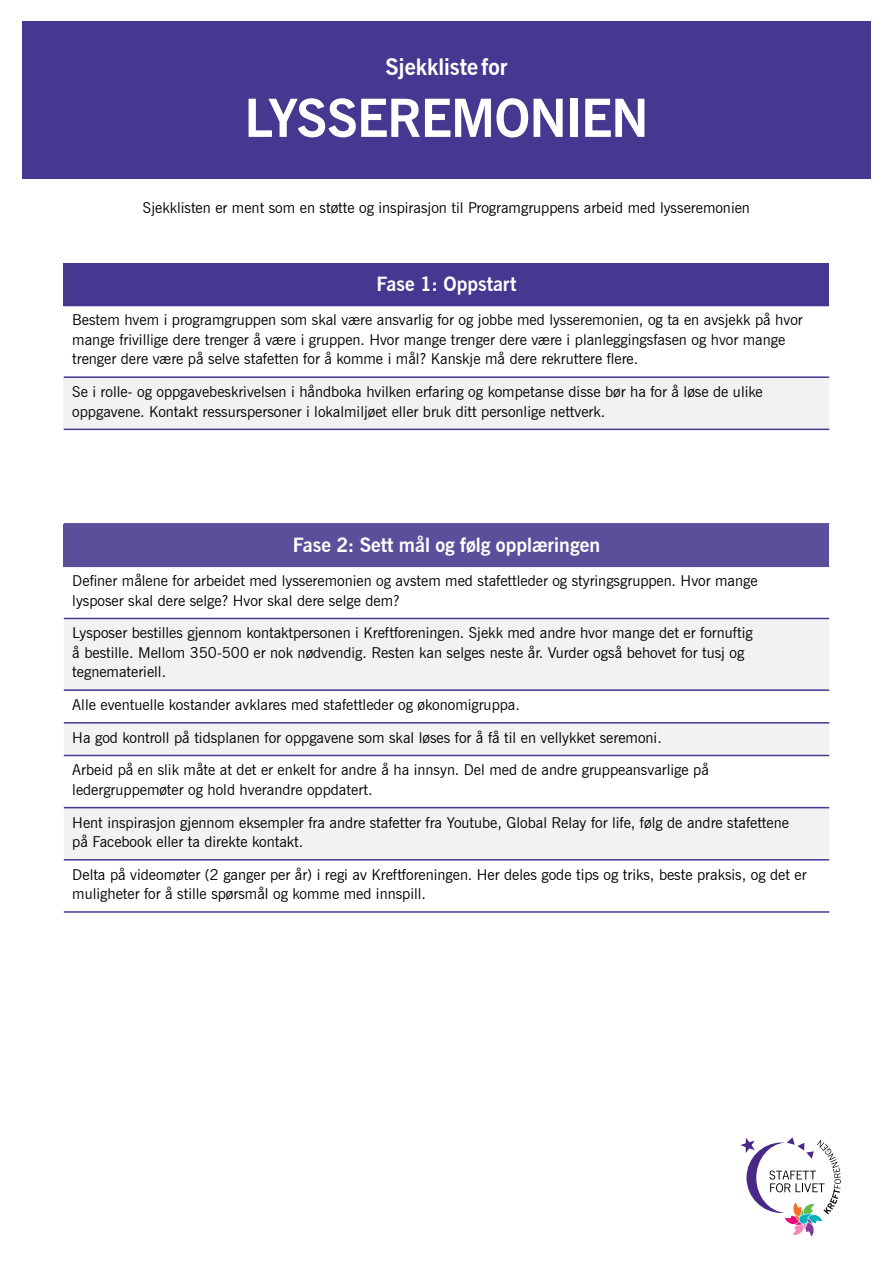
<style>
.page{position:relative;width:893px;height:1263px;background:#fff}
.page>*{position:absolute;margin:0;border:0;box-sizing:border-box;transform-origin:0 0}
.t1{font:700 52.5px "News Gothic BT";letter-spacing:-.025em;color:#fff}
.t2{font:700 22.5px "News Gothic BT";color:#fff}
.t3{font:700 19.5px "News Gothic BT";color:#fff}
.t4{font:15px/19.5px "News Gothic BT";color:#000}
</style>
<div class="page">
<div style="left:22px;top:22px;width:849px;height:157px;background:#443890"></div>
<svg style="left:740px;top:1137px;width:101px;height:99px"></svg>
<div style="left:64px;top:263px;width:765px;height:42px;background:#443890"></div>
<div style="left:64px;top:377px;width:765px;height:52px;background:#f1f2f2"></div>
<hr style="left:64px;top:305px;width:765px;height:1px;background:#443890">
<hr style="left:64px;top:376px;width:765px;height:2px;background:#443890">
<hr style="left:64px;top:429px;width:765px;height:1px;background:#443890">
<div style="left:64px;top:524px;width:765px;height:42px;background:#5b4f9b"></div>
<svg style="left:64px;top:619px;width:765px;height:240px;fill:#f1f2f2"></svg>
<hr style="left:64px;top:618px;width:765px;height:1px;background:#443890">
<hr style="left:64px;top:689px;width:765px;height:2px;background:#443890">
<hr style="left:64px;top:523px;width:765px;height:1px;background:#5b4f9b">
<hr style="left:64px;top:566px;width:765px;height:1px;background:#5b4f9b">
<hr style="left:64px;top:722px;width:765px;height:1px;background:#443890">
<hr style="left:64px;top:755px;width:765px;height:1px;background:#443890">
<hr style="left:64px;top:807px;width:765px;height:1px;background:#443890">
<hr style="left:64px;top:859px;width:765px;height:1px;background:#443890">
<hr style="left:64px;top:911px;width:765px;height:2px;background:#443890">
<h2 class="t2" style="left:385px;top:57px;width:124px">Sjekkliste for</h2>
<h1 class="t1" style="left:244px;top:94px;width:406px">LYSSEREMONIEN</h1>
<p class="t4" style="left:143px;top:198px;width:608px">Sjekklisten er ment som en støtte og inspirasjon til Programgruppens arbeid med lysseremonien</p>
<h3 class="t3" style="left:377px;top:275px;width:141px">Fase 1: Oppstart</h3>
<p class="t4" style="left:72px;top:311px;width:732px">Bestem hvem i programgruppen som skal være ansvarlig for og jobbe med lysseremonien, og ta en avsjekk på hvor mange frivillige dere trenger å være i gruppen. Hvor mange trenger dere være i planleggingsfasen og hvor mange trenger dere være på selve stafetten for å komme i mål? Kanskje må dere rekruttere flere.</p>
<p class="t4" style="left:72px;top:383px;width:692px">Se i rolle- og oppgavebeskrivelsen i håndboka hvilken erfaring og kompetanse disse bør ha for å løse de ulike oppgavene. Kontakt ressurspersoner i lokalmiljøet eller bruk ditt personlige nettverk.</p>
<h3 class="t3" style="left:293px;top:536px;width:309px">Fase 2: Sett mål og følg opplæringen</h3>
<p class="t4" style="left:72px;top:571px;width:687px">Definer målene for arbeidet med lysseremonien og avstem med stafettleder og styringsgruppen. Hvor mange lysposer skal dere selge? Hvor skal dere selge dem?</p>
<p class="t4" style="left:72px;top:624px;width:682px">Lysposer bestilles gjennom kontaktpersonen i Kreftforeningen. Sjekk med andre hvor mange det er fornuftig å bestille. Mellom 350-500 er nok nødvendig. Resten kan selges neste år. Vurder også behovet for tusj og tegnemateriell.</p>
<p class="t4" style="left:72px;top:689px;width:638px;line-height:32.7px">Alle eventuelle kostander avklares med stafettleder og økonomigruppa.<br>Ha god kontroll på tidsplanen for oppgavene som skal løses for å få til en vellykket seremoni.<br>Arbeid på en slik måte at det er enkelt for andre å ha innsyn. Del med de andre gruppeansvarlige på</p>
<p class="t4" style="left:72px;top:774px;width:718px;line-height:32.7px">ledergruppemøter og hold hverandre oppdatert.<br>Hent inspirasjon gjennom eksempler fra andre stafetter fra Youtube, Global Relay for life, følg de andre stafettene</p>
<p class="t4" style="left:72px;top:826px;width:736px;line-height:32.7px">på Facebook eller ta direkte kontakt.<br>Delta på videomøter (2 ganger per år) i regi av Kreftforeningen. Her deles gode tips og triks, beste praksis, og det er</p>
<p class="t4" style="left:72px;top:885px;width:355px">muligheter for å stille spørsmål og komme med innspill.</p>
</div>
